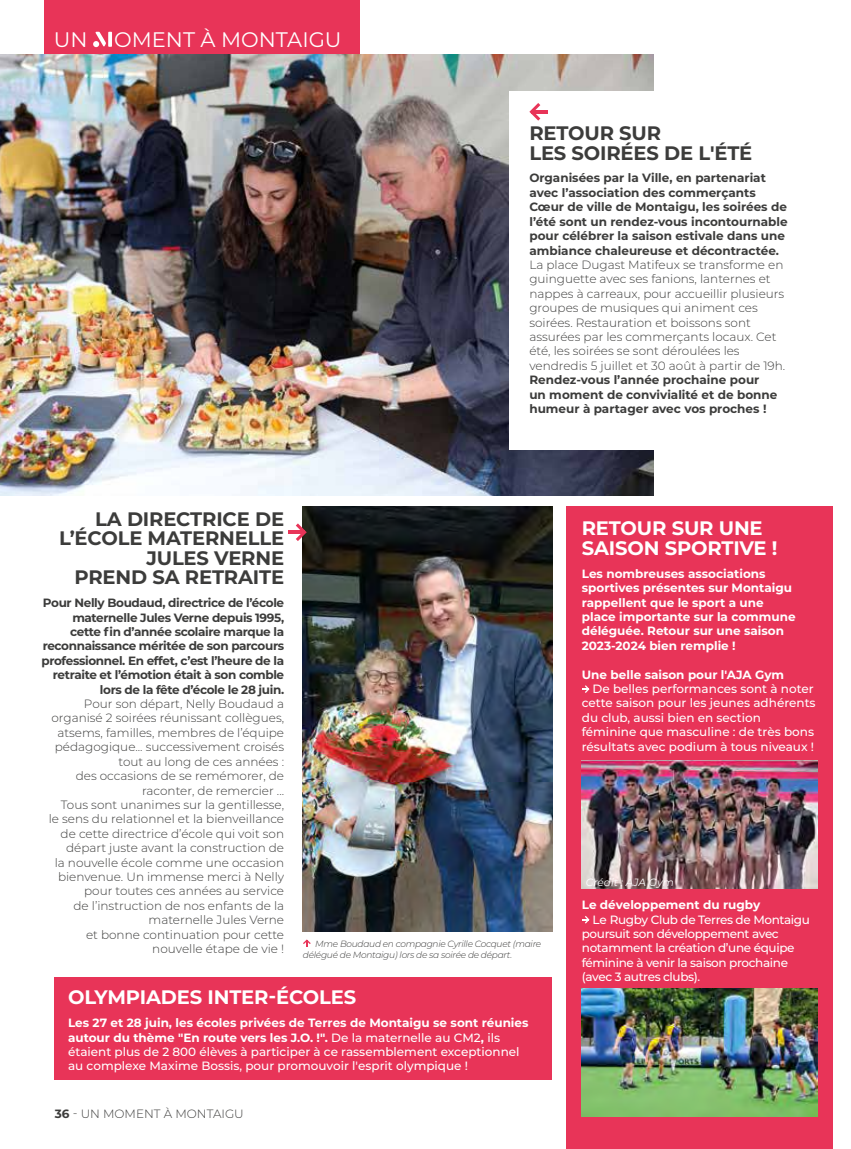
<style>
.page{position:relative;width:851px;height:1149px;background:#fff}
.page>*{position:absolute;margin:0;border:0;box-sizing:border-box;transform-origin:0 0}
.t1{font:21px "Montserrat";color:#fff}
.t2{font:700 19.5px/19.5px "Montserrat";letter-spacing:-.01em;color:#3c3c3b;text-align:right}
.t3{font:700 19.5px/19.5px "Montserrat";letter-spacing:-.01em;color:#fff}
.t4{font:300 12px/14.4px "Montserrat";color:#3c3c3b;text-align:right}
.t5{font:500 12px/14.4px "Montserrat";color:#fff}
.t6{font:700 12px/14.4px "Montserrat";letter-spacing:-.005em;color:#3c3c3b}
.t7{font:700 12px/14.4px "Montserrat";letter-spacing:-.03em;color:#3c3c3b;text-align:right}
.t8{font:700 12px/14.4px "Montserrat";color:#fff}
.t9{font:500 12px/14.4px "Montserrat";letter-spacing:-.03em;color:#fff}
.t10{font:italic 10.5px "Montserrat";color:#fff}
.t11{font:italic 300 9px/10.8px "Montserrat";letter-spacing:-.03em;color:#3c3c3b}
.s1{font-weight:700}
</style>
<div class="page">
<div style="left:45px;top:0;width:315px;height:54px;background:#e83458"></div>
<svg style="left:108px;top:32px;width:4px;height:15px"></svg>
<svg style="left:93px;top:32px;width:13px;height:15px"></svg>
<img style="left:0;top:54px;width:653px;height:441px">
<img style="left:303px;top:506px;width:249px;height:425px">
<div style="left:508px;top:91px;width:324px;height:358px;background:#fff"></div>
<hr style="left:531px;top:110px;width:16px;height:3px;background:#e83458">
<svg style="left:529px;top:103px;width:11px;height:18px"></svg>
<hr style="left:288px;top:530px;width:16px;height:3px;background:#e83458">
<svg style="left:296px;top:523px;width:11px;height:18px"></svg>
<svg style="left:303px;top:939px;width:8px;height:7px"></svg>
<div style="left:565px;top:506px;width:267px;height:642px;background:#e83458"></div>
<svg style="left:582px;top:685px;width:7px;height:7px"></svg>
<svg style="left:582px;top:916px;width:7px;height:7px"></svg>
<div style="left:55px;top:976px;width:497px;height:102px;background:#e83458"></div>
<img style="left:581px;top:760px;width:236px;height:128px">
<img style="left:581px;top:988px;width:236px;height:127px">
<h1 class="t1" style="left:54px;top:25px;width:35px">UN</h1>
<h1 class="t1" style="left:114px;top:25px;width:229px">OMENT À MONTAIGU</h1>
<h2 class="t2" style="left:529px;top:122px;width:224px;text-align:left">RETOUR SUR<br>LES SOIRÉES DE L'ÉTÉ</h2>
<p class="t6" style="left:529px;top:170px;width:260px">Organisées par la Ville, en partenariat avec l’association des commerçants Cœur de ville de Montaigu, les soirées de l’été sont un rendez-vous incontournable pour célébrer la saison estivale dans une ambiance chaleureuse et décontractée.</p>
<p class="t4" style="left:529px;top:257px;width:257px;text-align:left">La place Dugast Matifeux se transforme en guinguette avec ses fanions, lanternes et nappes à carreaux, pour accueillir plusieurs groupes de musiques qui animent ces soirées. Restauration et boissons sont assurées par les commerçants locaux. Cet été, les soirées se sont déroulées les vendredis 5 juillet et 30 août à partir de 19h.</p>
<p class="t6" style="left:529px;top:372px;width:249px">Rendez-vous l’année prochaine pour un moment de convivialité et de bonne humeur à partager avec vos proches !</p>
<h2 class="t2" style="left:59px;top:508px;width:227px">LA DIRECTRICE DE<br>L’ÉCOLE MATERNELLE<br>JULES VERNE<br>PREND SA RETRAITE</h2>
<p class="t7" style="left:41px;top:595px;width:244px">Pour Nelly Boudaud, directrice de l’école maternelle Jules Verne depuis 1995, cette fin d’année scolaire marque la reconnaissance méritée de son parcours professionnel. En effet, c’est l’heure de la retraite et l’émotion était à son comble lors de la fête d’école le 28 juin.</p>
<p class="t4" style="left:49px;top:696px;width:237px">Pour son départ, Nelly Boudaud a organisé 2 soirées réunissant collègues, atsems, familles, membres de l’équipe pédagogique... successivement croisés tout au long de ces années :<br>des occasions de se remémorer, de raconter, de remercier ...<br>Tous sont unanimes sur la gentillesse, le sens du relationnel et la bienveillance de cette directrice d’école qui voit son départ juste avant la construction de<br>la nouvelle école comme une occasion bienvenue. Un immense merci à Nelly pour toutes ces années au service<br>de l’instruction de nos enfants de la maternelle Jules Verne<br>et bonne continuation pour cette nouvelle étape de vie !</p>
<p class="t11" style="left:303px;top:937px;width:240px;text-indent:12px">Mme Boudaud en compagnie Cyrille Cocquet (maire délégué de Montaigu) lors de sa soirée de départ.</p>
<h2 class="t3" style="left:68px;top:986px;width:289px">OLYMPIADES INTER-ÉCOLES</h2>
<p class="t5" style="left:68px;top:1014px;width:462px"><span class="s1">Les 27 et 28 juin, les écoles privées de Terres de Montaigu se sont réunies autour du thème "En route vers les J.O. !".</span> De la maternelle au CM2<span class="s1">,</span> ils étaient plus de 2 800 élèves à participer à ce rassemblement exceptionnel au complexe Maxime Bossis, pour promouvoir l'esprit olympique !</p>
<p class="t4" style="left:55px;top:1106px;width:191px"><span class="s1">36</span> - UN MOMENT À MONTAIGU</p>
<h2 class="t3" style="left:581px;top:517px;width:197px">RETOUR SUR UNE<br>SAISON SPORTIVE !</h2>
<p class="t8" style="left:581px;top:565px;width:215px">Les nombreuses associations sportives présentes sur Montaigu rappellent que le sport a une place importante sur la commune déléguée. Retour sur une saison<br>2023-2024 bien remplie !</p>
<p class="t8" style="left:581px;top:666px;width:204px">Une belle saison pour l'AJA Gym</p>
<p class="t5" style="left:581px;top:680px;width:235px;text-indent:11px">De belles performances sont à noter cette saison pour les jeunes adhérents du club, aussi bien en section féminine que masculine : de très bons résultats avec podium à tous niveaux !</p>
<p class="t10" style="left:585px;top:874px;width:89px">Crédit : AJA Gym</p>
<p class="t8" style="left:581px;top:896px;width:180px">Le développement du rugby</p>
<p class="t9" style="left:581px;top:911px;width:230px;text-indent:11px">Le Rugby Club de Terres de Montaigu poursuit son développement avec notamment la création d’une équipe féminine à venir la saison prochaine (avec 3 autres clubs).</p>
</div>
